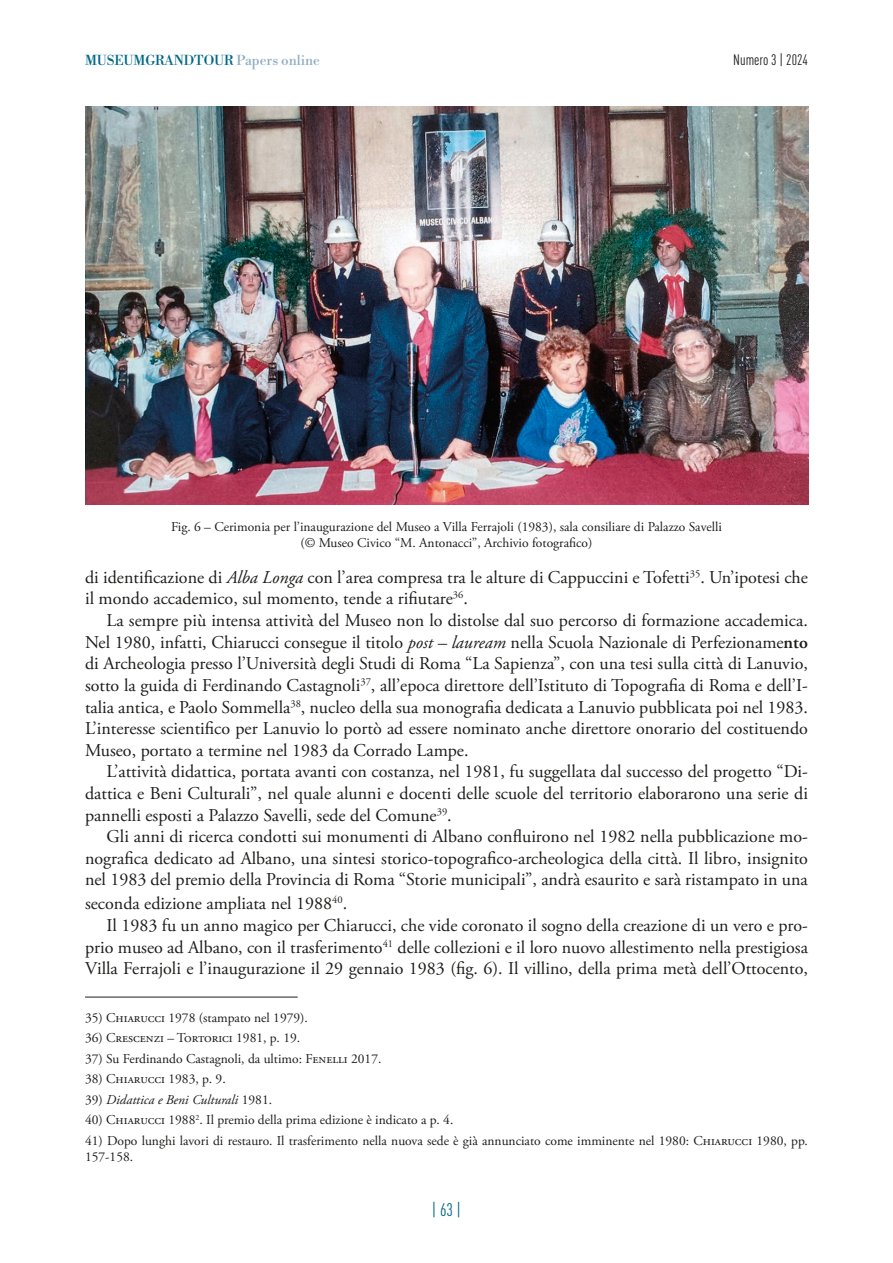
<style>
.page{position:relative;width:893px;height:1263px;background:#fff}
.page>*{position:absolute;margin:0;border:0;box-sizing:border-box;transform-origin:0 0}
.t1{font:18px/21.6px "Adobe Garamond Pro";color:#1d1d1b;text-align:justify}
.t2{font:18px "DIN Cond";color:#006885}
.t3{font:15px "DIN Cond";color:#1d1d1b}
.t4{font:13.5px/16.2px "Adobe Garamond Pro";color:#1d1d1b}
.t5{font:italic 13.5px "Adobe Garamond Pro";color:#1d1d1b}
.t6{font:13.5px "Libre Bodoni";color:#006885}
.s1{color:#8eacbf}
.s2{font-style:italic}
.s3{font-weight:600}
.s4{font-style:normal}
</style>
<div class="page">
<hr style="left:85px;top:997px;width:213px;height:1px;background:#1d1d1b">
<img style="left:85px;top:106px;width:723px;height:399px">
<p class="t6" style="left:85px;top:52px;width:237px">MUSEUMGRANDTOUR <span class="s1">Papers online</span></p>
<p class="t3" style="left:733px;top:51px;width:76px">Numero 3 | 2024</p>
<p class="t4" style="left:171px;top:519px;width:552px;text-align:center">Fig. 6 – Cerimonia per l’inaugurazione del Museo a Villa Ferrajoli (1983), sala consiliare di Palazzo Savelli (© Museo Civico “M. Antonacci”, Archivio fotografico)</p>
<p class="t1" style="left:85px;top:567px;width:724px">di identificazione di <span class="s2">Alba Longa</span> con l’area compresa tra le alture di Cappuccini e Tofetti<sup>35</sup>. Un’ipotesi che il mondo accademico, sul momento, tende a rifiutare<sup>36</sup>.</p>
<p class="t1" style="left:85px;top:610px;width:724px;text-indent:22px">La sempre più intensa attività del Museo non lo distolse dal suo percorso di formazione accademica.<br>Nel 1980, infatti, Chiarucci consegue il titolo <span class="s2">post – lauream</span> nella Scuola Nazionale di Perfezioname<span class="s3">nto </span>di Archeologia presso l’Università degli Studi di Roma “La Sapienza”, con una tesi sulla città di Lanuvio, sotto la guida di Ferdinando Castagnoli<sup>37</sup>, all’epoca direttore dell’Istituto di Topografia di Roma e dell’I&shy;talia antica, e Paolo Sommella<sup>38</sup>, nucleo della sua monografia dedicata a Lanuvio pubblicata poi nel 1983.<br>L’interesse scientifico per Lanuvio lo portò ad essere nominato anche direttore onorario del costituendo Museo, portato a termine nel 1983 da Corrado Lampe.</p>
<p class="t1" style="left:85px;top:761px;width:724px;text-indent:22px">L’attività didattica, portata avanti con costanza, nel 1981, fu suggellata dal successo del progetto “Di&shy;dattica e Beni Culturali”, nel quale alunni e docenti delle scuole del territorio elaborarono una serie di pannelli esposti a Palazzo Savelli, sede del Comune<sup>39</sup>.</p>
<p class="t1" style="left:85px;top:826px;width:724px;text-indent:22px">Gli anni di ricerca condotti sui monumenti di Albano confluirono nel 1982 nella pubblicazione mo&shy;nografica dedicato ad Albano, una sintesi storico-topografico-archeologica della città. Il libro, insignito nel 1983 del premio della Provincia di Roma “Storie municipali”, andrà esaurito e sarà ristampato in una</p>
<p class="t1" style="left:85px;top:894px;width:264px">seconda edizione ampliata nel 1988<sup>40</sup>.</p>
<p class="t1" style="left:107px;top:915px;width:703px">Il 1983 fu un anno magico per Chiarucci, che vide coronato il sogno della creazione di un vero e pro-</p>
<p class="t1" style="left:85px;top:937px;width:724px">prio museo ad Albano, con il trasferimento<sup>41</sup> delle collezioni e il loro nuovo allestimento nella prestigiosa</p>
<p class="t1" style="left:85px;top:958px;width:724px">Villa Ferrajoli e l’inaugurazione il 29 gennaio 1983 (fig. 6). Il villino, della prima metà dell’Ottocento,</p>
<p class="t4" style="left:85px;top:1010px;width:224px">35) Chiarucci 1978 (stampato nel 1979).</p>
<p class="t4" style="left:85px;top:1030px;width:217px">36) Crescenzi – Tortorici 1981, p. 19.</p>
<p class="t4" style="left:85px;top:1051px;width:298px">37) Su Ferdinando Castagnoli, da ultimo: Fenelli 2017.</p>
<p class="t4" style="left:85px;top:1071px;width:142px">38) Chiarucci 1983, p. 9.</p>
<p class="t5" style="left:85px;top:1091px;width:189px"><span class="s4">39)</span> Didattica e Beni Culturali <span class="s4">1981.</span></p>
<p class="t4" style="left:85px;top:1112px;width:370px">40) Chiarucci 1988<sup>2</sup>. Il premio della prima edizione è indicato a p. 4.</p>
<p class="t4" style="left:85px;top:1132px;width:724px">41) Dopo lunghi lavori di restauro. Il trasferimento nella nuova sede è già annunciato come imminente nel 1980: Chiarucci 1980, pp.<br>157-158.</p>
<p class="t2" style="left:432px;top:1199px;width:31px">| 63 |</p>
</div>
